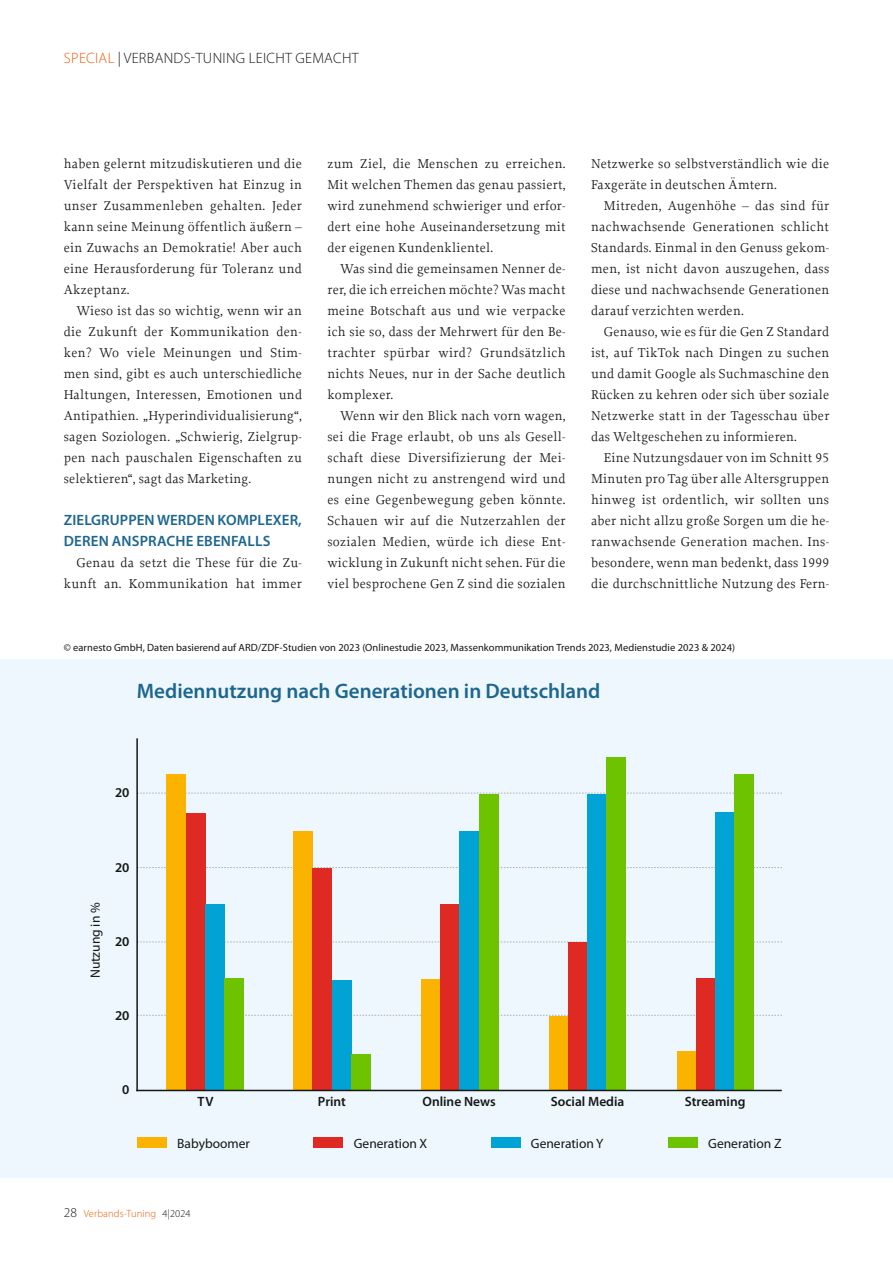
<style>
.page{position:relative;width:893px;height:1263px;background:#fff}
.page>*{position:absolute;margin:0;border:0;box-sizing:border-box;transform-origin:0 0}
.t1{font:600 21px "Myriad Pro";color:#1d668f}
.t2{font:600 15px/21px "Myriad Pro";letter-spacing:.005em;color:#1d668f}
.t3{font:300 15px "Myriad Pro";letter-spacing:.02em;color:#151616}
.t4{font:13.5px/21px "Proforma";letter-spacing:.02em;color:#151616;text-align:justify}
.t5{font:13.5px "Myriad Pro";color:#151616}
.t6{font:600 13.5px "Myriad Pro";color:#151616}
.t7{font:10.5px "Myriad Pro";letter-spacing:.005em;color:#151616}
.t8{font:300 10.5px "Myriad Pro";letter-spacing:.01em;color:#ed5d05}
.s1{color:#ed5d05}
.s2{font-size:13.5px;color:#151616}
.s3{color:#151616}
</style>
<div class="page">
<div style="left:0;top:659px;width:893px;height:519px;background:#eef7fd"></div>
<svg style="left:138px;top:1015px;width:644px;height:1px"></svg>
<svg style="left:138px;top:942px;width:644px;height:1px"></svg>
<svg style="left:138px;top:867px;width:644px;height:1px"></svg>
<svg style="left:138px;top:793px;width:644px;height:1px"></svg>
<div style="left:167px;top:774px;width:19px;height:316px;background:#fbb200"></div>
<div style="left:186px;top:813px;width:19px;height:277px;background:#df2923"></div>
<div style="left:205px;top:904px;width:19px;height:186px;background:#00a3d4"></div>
<div style="left:224px;top:978px;width:19px;height:112px;background:#6ec300"></div>
<div style="left:294px;top:831px;width:19px;height:259px;background:#fbb200"></div>
<div style="left:313px;top:868px;width:19px;height:222px;background:#df2923"></div>
<div style="left:332px;top:980px;width:19px;height:110px;background:#00a3d4"></div>
<div style="left:351px;top:1054px;width:19px;height:36px;background:#6ec300"></div>
<div style="left:422px;top:979px;width:19px;height:111px;background:#fbb200"></div>
<div style="left:441px;top:904px;width:19px;height:186px;background:#df2923"></div>
<div style="left:460px;top:831px;width:19px;height:259px;background:#00a3d4"></div>
<div style="left:479px;top:794px;width:19px;height:296px;background:#6ec300"></div>
<div style="left:549px;top:1016px;width:19px;height:74px;background:#fbb200"></div>
<div style="left:568px;top:942px;width:20px;height:148px;background:#df2923"></div>
<div style="left:588px;top:794px;width:19px;height:296px;background:#00a3d4"></div>
<div style="left:607px;top:757px;width:19px;height:333px;background:#6ec300"></div>
<div style="left:677px;top:1051px;width:19px;height:39px;background:#fbb200"></div>
<div style="left:696px;top:978px;width:19px;height:112px;background:#df2923"></div>
<div style="left:715px;top:812px;width:19px;height:278px;background:#00a3d4"></div>
<div style="left:734px;top:774px;width:19px;height:316px;background:#6ec300"></div>
<div style="left:137px;top:1137px;width:30px;height:11px;background:#fbb200"></div>
<div style="left:314px;top:1137px;width:29px;height:11px;background:#df2923"></div>
<div style="left:491px;top:1137px;width:29px;height:11px;background:#00a3d4"></div>
<div style="left:668px;top:1137px;width:30px;height:11px;background:#6ec300"></div>
<hr style="left:136px;top:739px;width:2px;height:351px;background:#151616">
<hr style="left:137px;top:1090px;width:644px;height:1px;background:#151616">
<p class="t3" style="left:64px;top:49px;width:296px"><span class="s1">SPECIAL</span> | VERBANDS-TUNING LEICHT GEMACHT</p>
<p class="t4" style="left:64px;top:153px;width:240px">haben gelernt mitzudiskutieren und die Vielfalt der Perspektiven hat Einzug in unser Zusammenleben gehalten. Jeder kann seine Meinung öffentlich äußern – ein Zuwachs an Demokratie! Aber auch eine Herausforderung für Toleranz und Akzeptanz.</p>
<p class="t4" style="left:64px;top:300px;width:240px;text-indent:13px">Wieso ist das so wichtig, wenn wir an die Zukunft der Kommunikation den&shy;ken? Wo viele Meinungen und Stim&shy;men sind, gibt es auch unterschiedliche Haltungen, Interessen, Emotionen und Antipathien. „Hyperindividualisierung“, sagen Soziologen. „Schwierig, Zielgrup&shy;pen nach pauschalen Eigenschaften zu selektieren“, sagt das Marketing.</p>
<p class="t2" style="left:64px;top:509px;width:239px">ZIELGRUPPEN WERDEN KOMPLEXER,<br>DEREN ANSPRACHE EBENFALLS</p>
<p class="t4" style="left:64px;top:552px;width:240px;text-align:right">Genau da setzt die These für die Zu&shy;kunft an. Kommunikation hat immer</p>
<p class="t4" style="left:327px;top:153px;width:240px">zum Ziel, die Menschen zu erreichen.<br>Mit welchen Themen das genau passiert, wird zunehmend schwieriger und erfor&shy;dert eine hohe Auseinandersetzung mit der eigenen Kundenklientel.</p>
<p class="t4" style="left:327px;top:258px;width:240px;text-indent:13px">Was sind die gemeinsamen Nenner de&shy;rer, die ich erreichen möchte? Was macht meine Botschaft aus und wie verpacke ich sie so, dass der Mehrwert für den Be&shy;trachter spürbar wird? Grundsätzlich nichts Neues, nur in der Sache deutlich komplexer.</p>
<p class="t4" style="left:327px;top:405px;width:240px;text-indent:13px">Wenn wir den Blick nach vorn wagen, sei die Frage erlaubt, ob uns als Gesell&shy;schaft diese Diversifizierung der Mei&shy;nungen nicht zu anstrengend wird und es eine Gegenbewegung geben könnte.<br>Schauen wir auf die Nutzerzahlen der sozialen Medien, würde ich diese Ent&shy;wicklung in Zukunft nicht sehen. Für die viel besprochene Gen Z sind die sozialen</p>
<p class="t4" style="left:591px;top:153px;width:240px">Netzwerke so selbstverständlich wie die<br>Faxgeräte in deutschen Ämtern.</p>
<p class="t4" style="left:591px;top:195px;width:240px;text-indent:13px">Mitreden, Augenhöhe – das sind für nachwachsende Generationen schlicht Standards. Einmal in den Genuss gekom&shy;men, ist nicht davon auszugehen, dass diese und nachwachsende Generationen darauf verzichten werden.</p>
<p class="t4" style="left:591px;top:321px;width:240px;text-indent:13px">Genauso, wie es für die Gen Z Standard ist, auf TikTok nach Dingen zu suchen und damit Google als Suchmaschine den Rücken zu kehren oder sich über soziale Netzwerke statt in der Tagesschau über das Weltgeschehen zu informieren.</p>
<p class="t4" style="left:591px;top:447px;width:240px;text-indent:13px">Eine Nutzungsdauer von im Schnitt 95<br>Minuten pro Tag über alle Altersgruppen hinweg ist ordentlich, wir sollten uns aber nicht allzu große Sorgen um die he&shy;ranwachsende Generation machen. Ins&shy;besondere, wenn man bedenkt, dass 1999 die durchschnittliche Nutzung des Fern-</p>
<p class="t7" style="left:64px;top:641px;width:673px">© earnesto GmbH, Daten basierend auf ARD/ZDF-Studien von 2023 (Onlinestudie 2023, Massenkommunikation Trends 2023, Medienstudie 2023 &amp; 2024)</p>
<h1 class="t1" style="left:137px;top:677px;width:465px">Mediennutzung nach Generationen in Deutschland</h1>
<p class="t6" style="left:115px;top:784px;width:16px">20</p>
<p class="t5" style="left:87px;top:978px;width:77px;rotate:-90deg">Nutzung in %</p>
<p class="t6" style="left:115px;top:859px;width:16px">20</p>
<p class="t6" style="left:115px;top:933px;width:16px">20</p>
<p class="t6" style="left:115px;top:1006px;width:16px">20</p>
<p class="t6" style="left:122px;top:1081px;width:9px">0</p>
<p class="t6" style="left:198px;top:1093px;width:17px">TV</p>
<p class="t6" style="left:318px;top:1093px;width:30px">Print</p>
<p class="t6" style="left:422px;top:1093px;width:75px">Online News</p>
<p class="t6" style="left:551px;top:1093px;width:75px">Social Media</p>
<p class="t6" style="left:685px;top:1093px;width:62px">Streaming</p>
<p class="t5" style="left:177px;top:1135px;width:74px">Babyboomer</p>
<p class="t5" style="left:354px;top:1135px;width:75px">Generation X</p>
<p class="t5" style="left:531px;top:1135px;width:74px">Generation Y</p>
<p class="t5" style="left:708px;top:1135px;width:75px">Generation Z</p>
<p class="t8" style="left:64px;top:1207px;width:128px"><span class="s2">28</span> Verbands-Tuning <span class="s3">4|2024</span></p>
</div>
